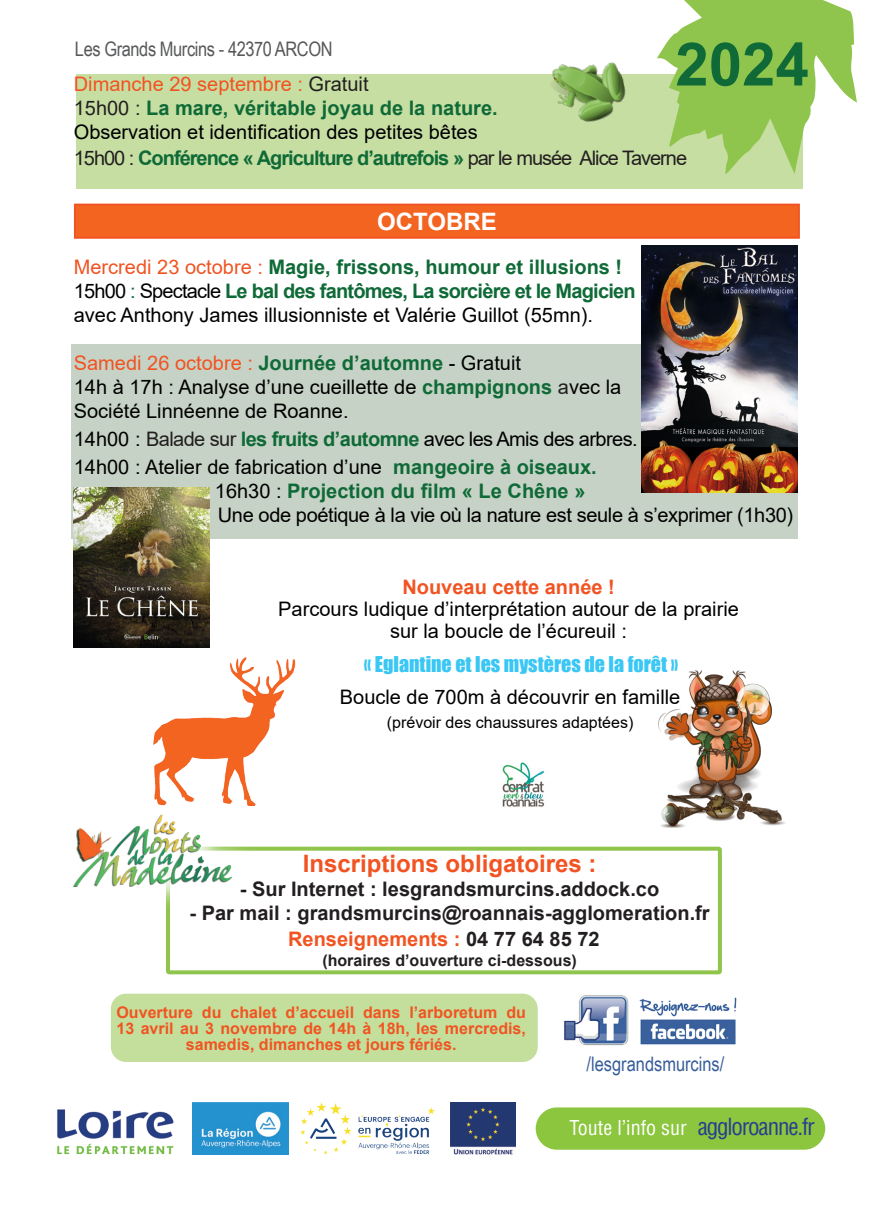
<style>
.page{position:relative;width:874px;height:1225px;background:#fff}
.page>*{position:absolute;margin:0;border:0;box-sizing:border-box;transform-origin:0 0}
.t1{font:700 60px "Arial";color:#0f6a37}
.t2{font:700 24px "Arial";color:#f15422}
.t3{font:700 24px "Arial";color:#fff}
.t4{font:condensed 23px "Helvetica LT Std";letter-spacing:-.05em;color:#253f8e}
.t5{font:20px/24px "Arial";color:#000}
.t6{font:700 20px "Arial";color:#0f6a37}
.t7{font:700 20px "Arial";color:#231f20}
.t8{font:20px/24px "Arial";letter-spacing:-.02em;color:#000}
.t9{font:20px "Arial";color:#f15422}
.t10{font:700 20px "Arial";letter-spacing:-.05em;color:#0f6a37}
.t11{font:20px "Arial";letter-spacing:-.03em;color:#000}
.t12{font:700 20px "Arial";color:#f15422}
.t13{font:20px "Impact";color:#3bc7f4}
.t14{font:20px "Arial Narrow";letter-spacing:-.02em;color:#57585a}
.t15{font:20px "Arial Narrow";color:#375d99}
.t16{font:condensed 20px "Helvetica LT Std";color:#fff}
.t17{font:700 16px/16px "Arial";color:#f15422;text-align:center}
.t18{font:700 16px "Arial";color:#231f20}
.t19{font:16px "Arial";color:#000}
.s1{color:#231f20}
.s2{font-weight:400;color:#231f20}
.s3{font-weight:400;color:#f15422}
.s4{color:#0f6a37}
.s5{font-weight:700;color:#0f6a37}
.s6{color:#000}
</style>
<div class="page">
<div style="left:71px;top:344px;width:726px;height:195px;background:#c6d2c5"></div>
<div style="left:76px;top:74px;width:726px;height:115px;background:#c6dea2"></div>
<img style="left:57px;top:1109px;width:117px;height:45px">
<img style="left:193px;top:1102px;width:96px;height:52px">
<img style="left:300px;top:1102px;width:134px;height:52px">
<img style="left:450px;top:1102px;width:65px;height:52px">
<div style="left:535px;top:1107px;width:289px;height:42px;background:#8bc63e;border-radius:21px"></div>
<div style="left:75px;top:205px;width:723px;height:33px;background:#f36421"></div>
<div style="left:74px;top:204px;width:725px;height:35px;border:2px solid #f15422"></div>
<div style="left:166px;top:846px;width:555px;height:128px;border:4px solid #90c54d"></div>
<div style="left:111px;top:993px;width:426px;height:69px;background:#c4df9b;border-radius:15px"></div>
<img style="left:564px;top:995px;width:173px;height:50px">
<svg style="left:657px;top:0;width:199px;height:175px"></svg>
<img style="left:551px;top:62px;width:75px;height:60px">
<img style="left:641px;top:245px;width:156px;height:247px">
<img style="left:74px;top:487px;width:135px;height:160px">
<div style="left:47px;top:789px;width:210px;height:123px;background:#fff"></div>
<img style="left:73px;top:815px;width:158px;height:71px">
<img style="left:658px;top:670px;width:127px;height:157px">
<img style="left:502px;top:762px;width:43px;height:45px">
<img style="left:153px;top:657px;width:143px;height:148px">
<p class="t14" style="left:75px;top:35px;width:259px">Les Grands Murcins - 42370 ARCON</p>
<p class="t1" style="left:675px;top:22px;width:135px">2024</p>
<p class="t9" style="left:74px;top:70px;width:296px">Dimanche 29 septembre : <span class="s1">Gratuit</span></p>
<p class="t6" style="left:74px;top:94px;width:425px"><span class="s2">15h00 :</span> La mare, véritable joyau de la nature.</p>
<p class="t5" style="left:74px;top:120px;width:405px">Observation et identification des petites bêtes</p>
<p class="t10" style="left:74px;top:144px;width:614px"><span class="s2">15h00 :</span> Conférence « Agriculture d’autrefois » <span class="s2">par le musée Alice Taverne</span></p>
<p class="t3" style="left:377px;top:204px;width:121px">OCTOBRE</p>
<p class="t6" style="left:74px;top:253px;width:549px"><span class="s3">Mercredi 23 octobre :</span> Magie, frissons, humour et illusions !</p>
<p class="t5" style="left:74px;top:279px;width:563px">15h00 <span class="s4">:</span> Spectacle <span class="s5">Le bal des fantômes, La sorcière et le Magicien </span>avec Anthony James illusionniste et Valérie Guillot (55mn).</p>
<p class="t9" style="left:74px;top:349px;width:448px">Samedi 26 octobre : <span class="s5">Journée d’automne</span> <span class="s6">- Gratuit</span></p>
<p class="t5" style="left:74px;top:375px;width:548px">14h à 17h : Analyse d’une cueillette de <span class="s5">champignons</span> <span class="s1">a</span>vec la<br>Société Linnéenne de Roanne.</p>
<p class="t11" style="left:74px;top:425px;width:565px">14h00 : <span class="s1">Balade sur</span> <span class="s5">les fruits d’automne</span> avec les Amis des arbres.</p>
<p class="t5" style="left:74px;top:455px;width:524px">14h00 : Atelier de fabrication d’une <span class="s5">mangeoire à oiseaux.</span></p>
<p class="t8" style="left:215px;top:479px;width:579px">16h30 : <span class="s5">Projection du film « Le Chêne »<br></span>Une ode poétique à la vie où la nature est seule à s’exprimer (1h30)</p>
<p class="t12" style="left:402px;top:573px;width:214px">Nouveau cette année !</p>
<p class="t5" style="left:278px;top:597px;width:462px">Parcours ludique d’interprétation autour de la prairie</p>
<p class="t5" style="left:390px;top:619px;width:238px">sur la boucle de l’écureuil :</p>
<p class="t13" style="left:363px;top:649px;width:316px">« Eglantine et les mystères de la forêt »</p>
<p class="t5" style="left:340px;top:685px;width:342px">Boucle de 700m à découvrir en famille</p>
<p class="t19" style="left:386px;top:711px;width:248px">(prévoir des chaussures adaptées)</p>
<p class="t2" style="left:302px;top:847px;width:295px">Inscriptions obligatoires :</p>
<p class="t7" style="left:240px;top:875px;width:420px"><span class="s6">-</span> Sur Internet : lesgrandsmurcins.addock.co</p>
<p class="t7" style="left:189px;top:899px;width:521px">- Par mail : grandsmurcins@roannais-agglomeration.fr</p>
<p class="t12" style="left:288px;top:925px;width:313px">Renseignements : <span class="s1">04 77 64 85 72</span></p>
<p class="t18" style="left:322px;top:949px;width:256px">(horaires d’ouverture ci-dessous)</p>
<p class="t17" style="left:116px;top:1004px;width:411px">Ouverture du chalet d’accueil dans l’arboretum du<br>13 avril au 3 novembre de 14h à 18h, les mercredis, samedis, dimanches et jours fériés.</p>
<p class="t15" style="left:586px;top:1049px;width:139px">/lesgrandsmurcins/</p>
<p class="t16" style="left:569px;top:1115px;width:119px">Toute l’info sur</p>
<p class="t4" style="left:697px;top:1112px;width:119px">aggloroanne.fr</p>
</div>
